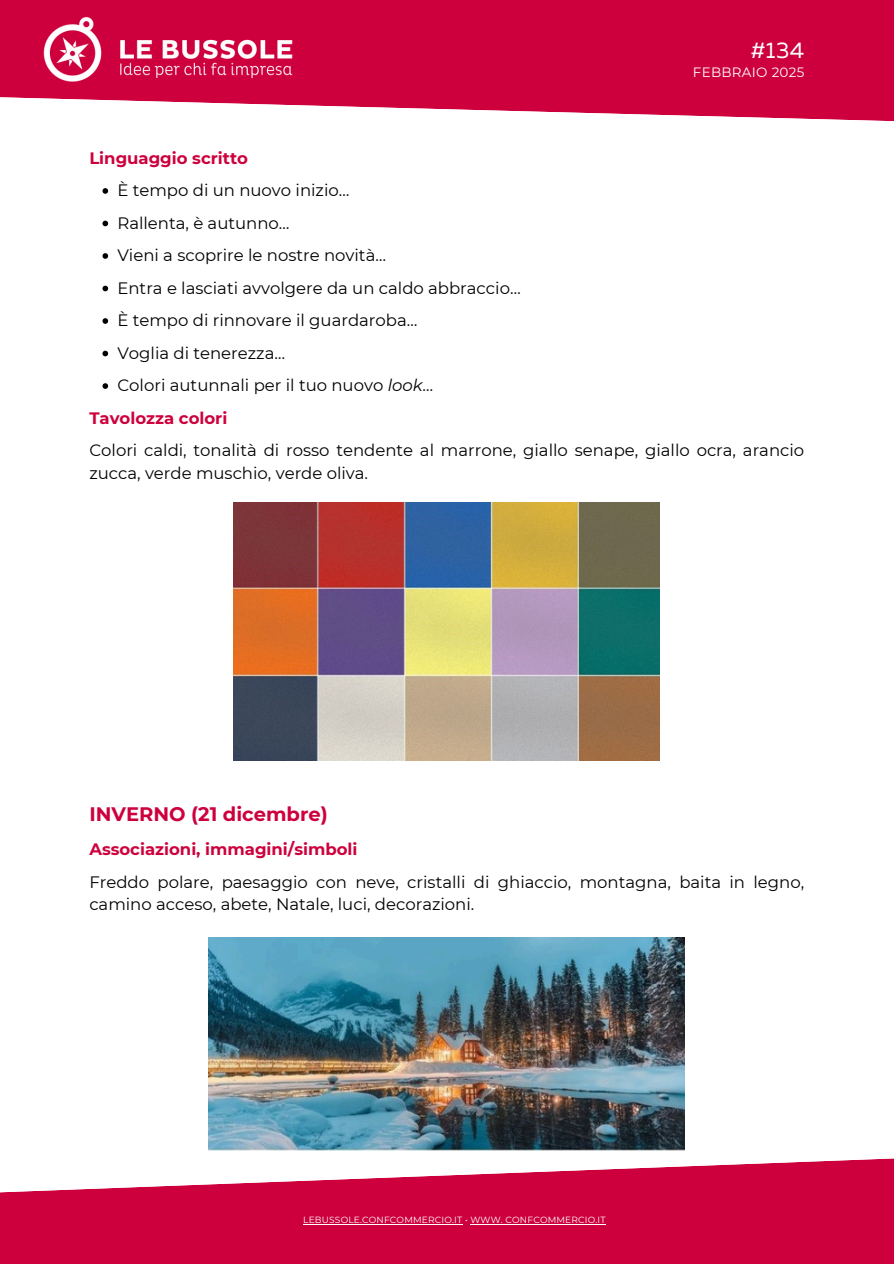
<style>
.page{position:relative;width:894px;height:1264px;background:#fff}
.page>*{position:absolute;margin:0;border:0;box-sizing:border-box;transform-origin:0 0}
.t1{font:22.5px "Muller";color:#fff}
.t2{font:700 19.5px "Montserrat";color:#cd003d}
.t3{font:16.5px/22.5px "Montserrat";color:#000}
.t4{font:700 16.5px "Montserrat";color:#cd003d}
.t5{font:13.5px "Montserrat";letter-spacing:.02em;color:#fff}
.t6{font:9px "Montserrat";letter-spacing:.02em;color:#fff}
.s1{font-style:italic}
</style>
<div class="page">
<img style="left:208px;top:937px;width:476px;height:213px">
<svg style="left:0;top:1158px;width:893px;height:105px;fill:#cd003d"></svg>
<hr style="left:303px;top:1223px;width:159px;height:1px;background:#fff">
<hr style="left:470px;top:1223px;width:135px;height:1px;background:#fff">
<svg style="left:0;top:0;width:893px;height:121px;background:#d32156"></svg>
<img style="left:30px;top:3px;width:279px;height:93px">
<img style="left:233px;top:503px;width:426px;height:257px">
<svg style="left:102px;top:188px;width:6px;height:6px"></svg>
<svg style="left:102px;top:221px;width:6px;height:5px"></svg>
<svg style="left:102px;top:253px;width:6px;height:6px"></svg>
<svg style="left:102px;top:286px;width:6px;height:5px"></svg>
<svg style="left:102px;top:318px;width:6px;height:6px"></svg>
<svg style="left:102px;top:351px;width:6px;height:5px"></svg>
<svg style="left:102px;top:383px;width:6px;height:6px"></svg>
<p class="t1" style="left:750px;top:41px;width:55px">#134</p>
<p class="t5" style="left:692px;top:64px;width:113px">FEBBRAIO 2025</p>
<h2 class="t4" style="left:89px;top:148px;width:160px">Linguaggio scritto</h2>
<p class="t3" style="left:117px;top:179px;width:233px">È tempo di un nuovo inizio…</p>
<p class="t3" style="left:117px;top:212px;width:174px">Rallenta, è autunno…</p>
<p class="t3" style="left:117px;top:244px;width:270px">Vieni a scoprire le nostre novità…</p>
<p class="t3" style="left:117px;top:277px;width:404px">Entra e lasciati avvolgere da un caldo abbraccio…</p>
<p class="t3" style="left:117px;top:309px;width:301px">È tempo di rinnovare il guardaroba…</p>
<p class="t3" style="left:117px;top:342px;width:169px">Voglia di tenerezza…</p>
<p class="t3" style="left:117px;top:374px;width:317px">Colori autunnali per il tuo nuovo <span class="s1">look</span>…</p>
<h2 class="t4" style="left:89px;top:408px;width:139px">Tavolozza colori</h2>
<h3 class="t3" style="left:89px;top:439px;width:716px">Colori caldi, tonalità di rosso tendente al marrone, giallo senape, giallo ocra, arancio zucca, verde muschio, verde oliva.</h3>
<p class="t2" style="left:89px;top:802px;width:240px">INVERNO (21 dicembre)</p>
<h1 class="t4" style="left:89px;top:839px;width:269px">Associazioni, immagini/simboli</h1>
<h2 class="t3" style="left:89px;top:870px;width:716px">Freddo polare, paesaggio con neve, cristalli di ghiaccio, montagna, baita in legno, camino acceso, abete, Natale, luci, decorazioni.</h2>
<h4 class="t6" style="left:303px;top:1214px;width:304px">LEBUSSOLE.CONFCOMMERCIO.IT • WWW. CONFCOMMERCIO.IT</h4>
</div>
